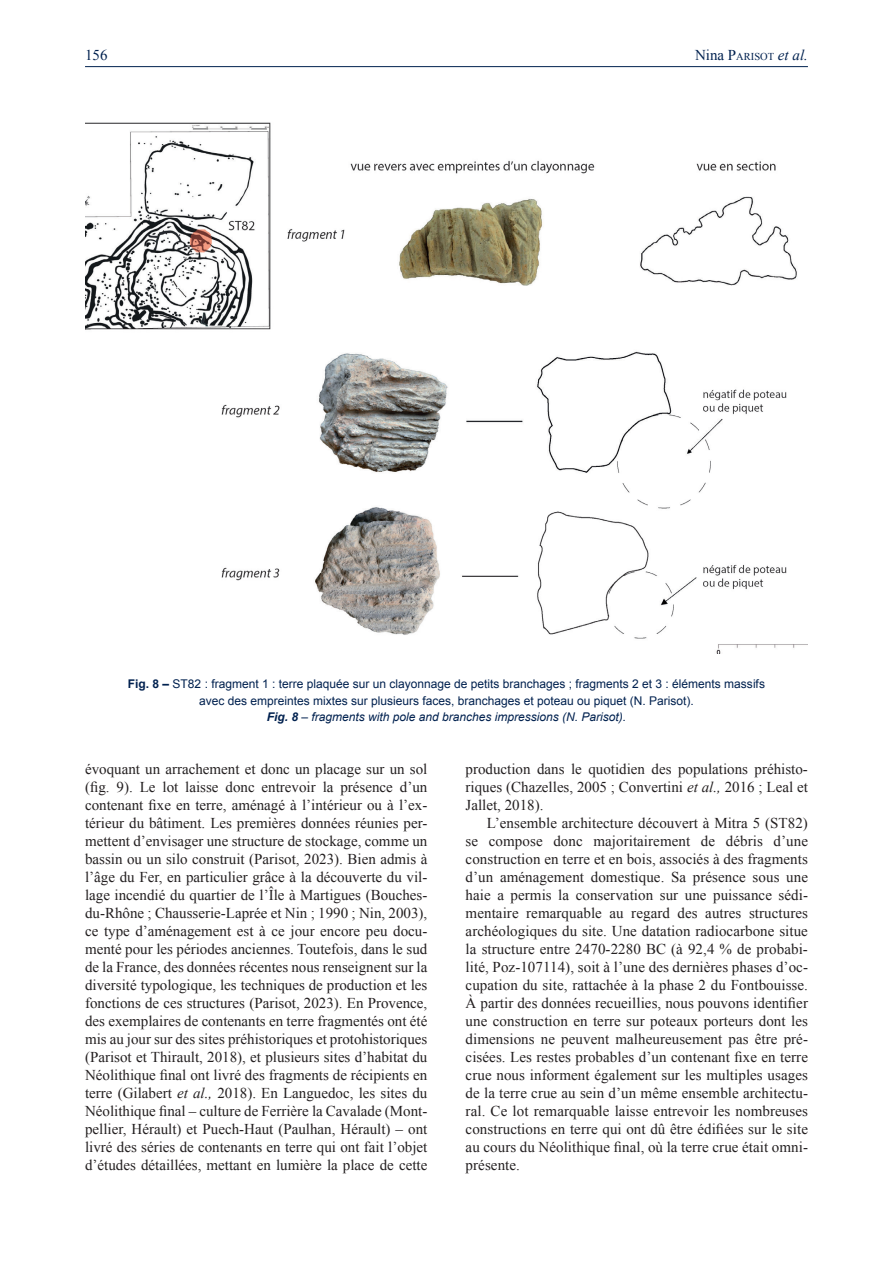
<style>
.page{position:relative;width:893px;height:1263px;background:#fff}
.page>*{position:absolute;margin:0;border:0;box-sizing:border-box;transform-origin:0 0}
.t1{font:15px/18px "Times New Roman";color:#231f20;text-align:justify}
.t2{font:15px "Times New Roman";color:#00214f}
.t3{font:12px/16.5px "Arial";color:#00214f;text-align:center}
.t4{font:10.5px "Times New Roman";color:#00214f}
.s1{font-size:15px}
.s2{font-style:italic;font-size:15px}
.s3{font-weight:700}
.s4{font-weight:700;font-style:italic}
.s5{font-style:italic}
</style>
<div class="page">
<hr style="left:85px;top:66px;width:723px;height:1px;background:#00214f">
<img style="left:85px;top:122px;width:723px;height:532px">
<p class="t2" style="left:85px;top:45px;width:24px">156</p>
<p class="t4" style="left:695px;top:49px;width:114px"><span class="s1">Nina P</span>ARISOT <span class="s2">et al.</span></p>
<p class="t3" style="left:128px;top:676px;width:638px"><span class="s3">Fig. 8 –</span> ST82 : fragment 1 : terre plaquée sur un clayonnage de petits branchages ; fragments 2 et 3 : éléments massifs avec des empreintes mixtes sur plusieurs faces, branchages et poteau ou piquet (N. Parisot).<br><span class="s4">Fig. 8</span> <span class="s5">– fragments with pole and branches impressions (N. Parisot).</span></p>
<p class="t1" style="left:85px;top:760px;width:344px">évoquant un arrachement et donc un placage sur un sol (fig. 9). Le lot laisse donc entrevoir la présence d’un contenant fixe en terre, aménagé à l’intérieur ou à l’ex&shy;térieur du bâtiment. Les premières données réunies per&shy;mettent d’envisager une structure de stockage, comme un bassin ou un silo construit (Parisot, 2023). Bien admis à l’âge du Fer, en particulier grâce à la découverte du vil&shy;lage incendié du quartier de l’Île à Martigues (Bouches&shy;du-Rhône ; Chausserie-Laprée et Nin ; 1990 ; Nin, 2003), ce type d’aménagement est à ce jour encore peu docu&shy;menté pour les périodes anciennes. Toutefois, dans le sud de la France, des données récentes nous renseignent sur la diversité typologique, les techniques de production et les fonctions de ces structures (Parisot, 2023). En Provence, des exemplaires de contenants en terre fragmentés ont été mis au jour sur des sites préhistoriques et protohistoriques (Parisot et Thirault, 2018), et plusieurs sites d’habitat du Néolithique final ont livré des fragments de récipients en terre (Gilabert <span class="s5">et al.,</span> 2018). En Languedoc, les sites du Néolithique final – culture de Ferrière la Cavalade (Mont&shy;pellier, Hérault) et Puech-Haut (Paulhan, Hérault) – ont livré des séries de contenants en terre qui ont fait l’objet d’études détaillées, mettant en lumière la place de cette</p>
<p class="t1" style="left:466px;top:760px;width:344px">production dans le quotidien des populations préhisto&shy;riques (Chazelles, 2005 ; Convertini <span class="s5">et al.,</span> 2016 ; Leal et Jallet, 2018).</p>
<p class="t1" style="left:466px;top:814px;width:344px;text-indent:21px">L’ensemble architecture découvert à Mitra 5 (ST82) se compose donc majoritairement de débris d’une construction en terre et en bois, associés à des fragments d’un aménagement domestique. Sa présence sous une haie a permis la conservation sur une puissance sédi&shy;mentaire remarquable au regard des autres structures archéologiques du site. Une datation radiocarbone situe la structure entre 2470-2280 BC (à 92,4 % de probabi&shy;lité, Poz-107114), soit à l’une des dernières phases d’oc&shy;cupation du site, rattachée à la phase 2 du Fontbouisse.<br>À partir des données recueillies, nous pouvons identifier une construction en terre sur poteaux porteurs dont les dimensions ne peuvent malheureusement pas être pré&shy;cisées. Les restes probables d’un contenant fixe en terre crue nous informent également sur les multiples usages de la terre crue au sein d’un même ensemble architectu&shy;ral. Ce lot remarquable laisse entrevoir les nombreuses constructions en terre qui ont dû être édifiées sur le site au cours du Néolithique final, où la terre crue était omni&shy;présente.</p>
</div>
